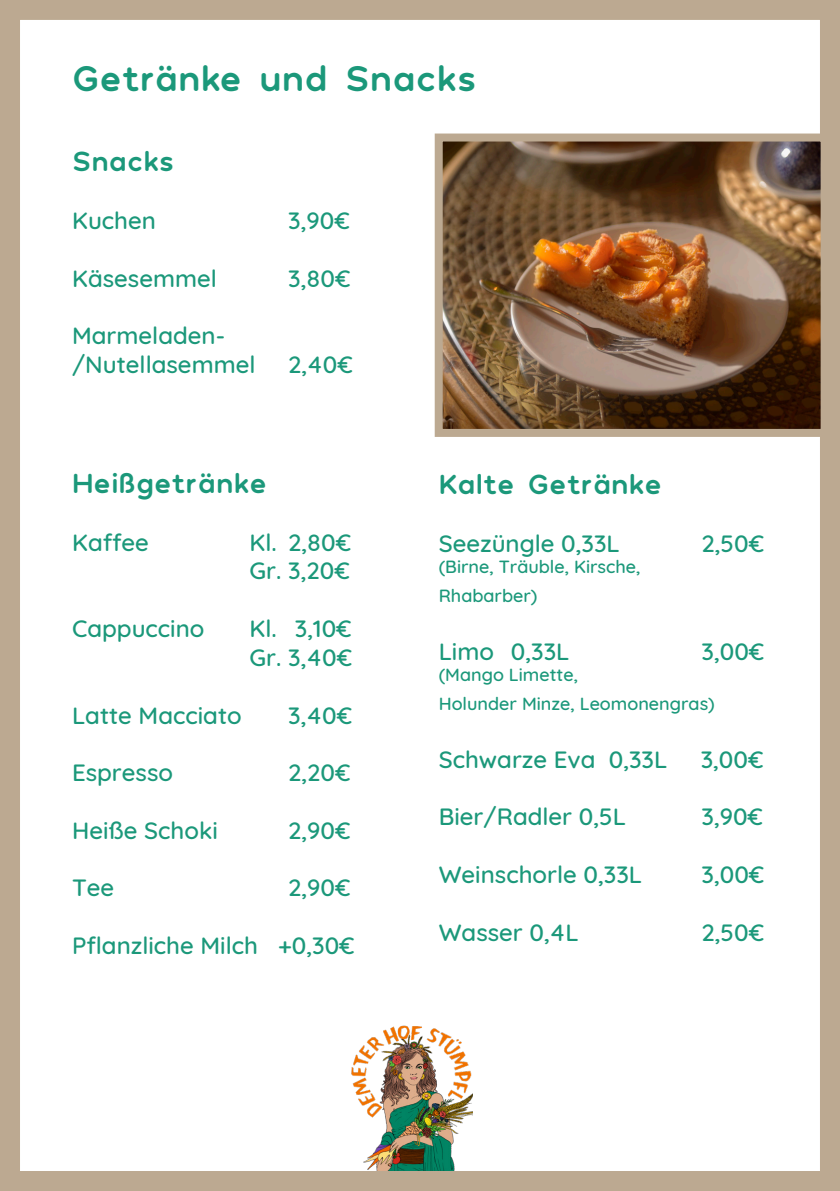
<style>
.page{position:relative;width:840px;height:1191px;background:#fff}
.page>*{position:absolute;margin:0;border:0;box-sizing:border-box;transform-origin:0 0}
.t1{font:700 36px "Polly Rounded";color:#1b987a}
.t2{font:700 28px "Polly Rounded";color:#1b987a}
.t3{font:500 24px "Quicksand";color:#1b987a}
.t4{font:500 18px "Quicksand";color:#1b987a}
</style>
<div class="page">
<img style="left:351px;top:1025px;width:121px;height:145px">
<div style="left:0;top:0;width:839px;height:1191px;border:20px solid #bca991"></div>
<img style="left:443px;top:142px;width:376px;height:286px">
<div style="left:434px;top:133px;width:394px;height:304px;border:8px solid #bca991"></div>
<p class="t1" style="left:72px;top:56px;width:406px">Getränke und Snacks</p>
<p class="t2" style="left:72px;top:144px;width:104px">Snacks</p>
<p class="t3" style="left:72px;top:201px;width:85px">Kuchen</p>
<p class="t3" style="left:288px;top:201px;width:63px">3,90€</p>
<p class="t3" style="left:72px;top:259px;width:146px">Käsesemmel</p>
<p class="t3" style="left:288px;top:259px;width:64px">3,80€</p>
<p class="t3" style="left:72px;top:316px;width:154px">Marmeladen-</p>
<p class="t3" style="left:72px;top:345px;width:185px">/Nutellasemmel</p>
<p class="t3" style="left:288px;top:345px;width:66px">2,40€</p>
<p class="t2" style="left:72px;top:465px;width:196px">Heißgetränke</p>
<p class="t3" style="left:72px;top:523px;width:78px">Kaffee</p>
<p class="t3" style="left:249px;top:523px;width:103px">Kl. 2,80€</p>
<p class="t3" style="left:249px;top:551px;width:102px">Gr. 3,20€</p>
<p class="t3" style="left:72px;top:609px;width:134px">Cappuccino</p>
<p class="t3" style="left:249px;top:609px;width:104px">Kl. 3,10€</p>
<p class="t3" style="left:249px;top:638px;width:104px">Gr. 3,40€</p>
<p class="t3" style="left:72px;top:695px;width:171px">Latte Macciato</p>
<p class="t3" style="left:288px;top:695px;width:65px">3,40€</p>
<p class="t3" style="left:72px;top:753px;width:102px">Espresso</p>
<p class="t3" style="left:288px;top:753px;width:64px">2,20€</p>
<p class="t3" style="left:72px;top:811px;width:147px">Heiße Schoki</p>
<p class="t3" style="left:288px;top:811px;width:64px">2,90€</p>
<p class="t3" style="left:72px;top:868px;width:44px">Tee</p>
<p class="t3" style="left:288px;top:868px;width:64px">2,90€</p>
<p class="t3" style="left:72px;top:926px;width:284px">Pflanzliche Milch +0,30€</p>
<p class="t2" style="left:438px;top:466px;width:224px">Kalte Getränke</p>
<p class="t3" style="left:438px;top:524px;width:182px">Seezüngle 0,33L</p>
<p class="t3" style="left:701px;top:524px;width:64px">2,50€</p>
<p class="t4" style="left:438px;top:552px;width:203px">(Birne, Träuble, Kirsche,</p>
<p class="t4" style="left:438px;top:581px;width:100px">Rhabarber)</p>
<p class="t3" style="left:438px;top:632px;width:132px">Limo 0,33L</p>
<p class="t3" style="left:701px;top:632px;width:64px">3,00€</p>
<p class="t4" style="left:438px;top:660px;width:141px">(Mango Limette,</p>
<p class="t4" style="left:438px;top:689px;width:277px">Holunder Minze, Leomonengras)</p>
<p class="t3" style="left:438px;top:740px;width:230px">Schwarze Eva 0,33L</p>
<p class="t3" style="left:700px;top:740px;width:64px">3,00€</p>
<p class="t3" style="left:438px;top:797px;width:189px">Bier/Radler 0,5L</p>
<p class="t3" style="left:701px;top:797px;width:63px">3,90€</p>
<p class="t3" style="left:438px;top:855px;width:205px">Weinschorle 0,33L</p>
<p class="t3" style="left:701px;top:855px;width:64px">3,00€</p>
<p class="t3" style="left:438px;top:912px;width:141px">Wasser 0,4L</p>
<p class="t3" style="left:701px;top:912px;width:64px">2,50€</p>
</div>
